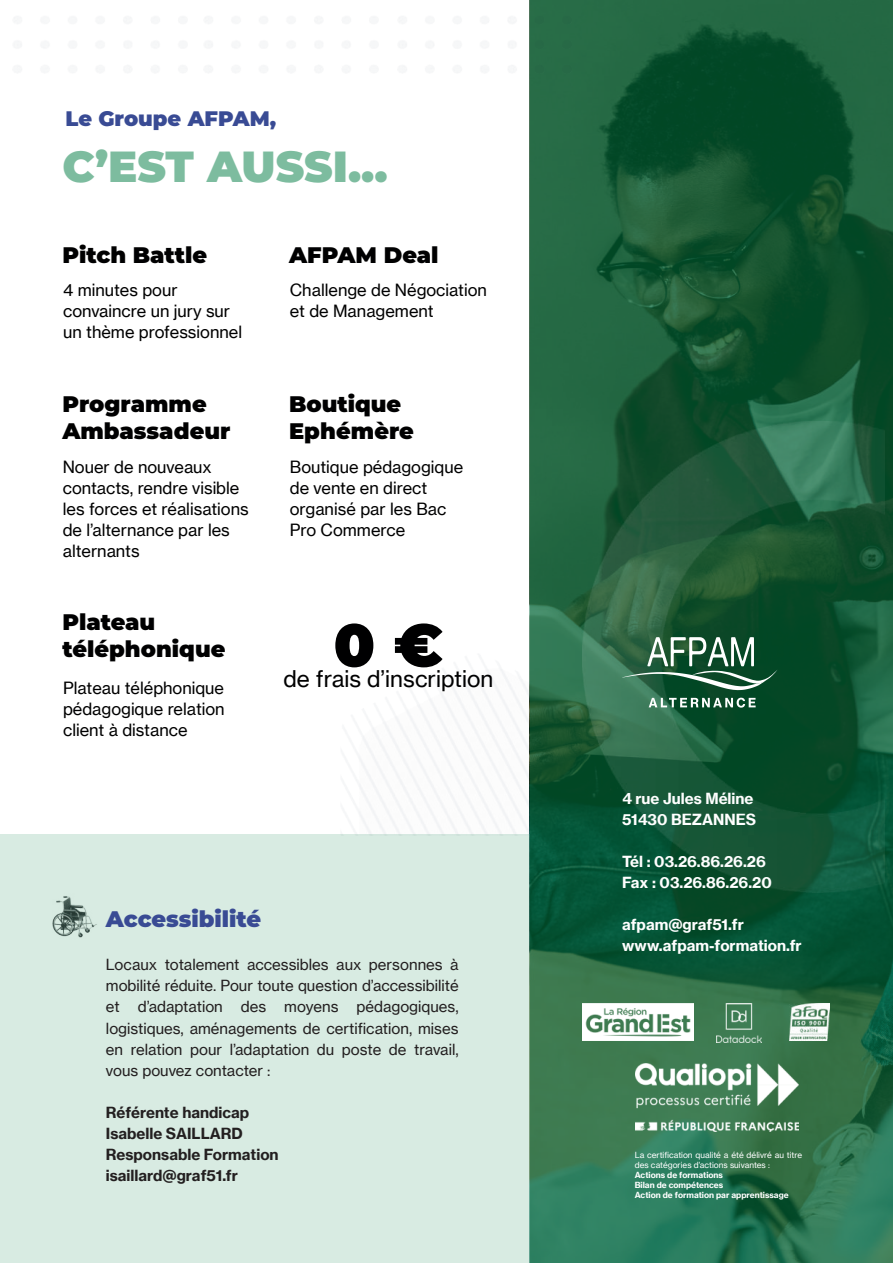
<style>
.page{position:relative;width:893px;height:1263px;background:#fff}
.page>*{position:absolute;margin:0;border:0;box-sizing:border-box;transform-origin:0 0}
.t1{font:900 60px "Montserrat";color:#000001}
.t2{font:900 43.5px "Montserrat";color:#7dbc9f}
.t3{font:900 22.5px/27px "Montserrat";color:#000001}
.t4{font:22.5px "N Haas Grotesk TX Pro";color:#000001}
.t5{font:900 22.5px "Montserrat";color:#394b94}
.t6{font:900 21px "Montserrat";color:#394b94}
.t7{font:16.5px/21px "N Haas Grotesk TX Pro";color:#000001}
.t8{font:15px/21px "N Haas Grotesk TX Pro";color:#231f20;text-align:justify}
.t9{font:700 15px/21px "N Haas Grotesk TX Pro";color:#fff}
.t10{font:700 15px/21px "N Haas Grotesk TX Pro";color:#231f20}
.t11{font:8.25px/9.9px "N Haas Grotesk TX Pro";color:#fff}
.t12{font:700 8.25px/9.9px "N Haas Grotesk TX Pro";color:#fff}
</style>
<div class="page">
<svg style="left:529px;top:0;width:364px;height:1263px;background:#1e623e"></svg>
<img style="left:582px;top:1003px;width:111px;height:37px">
<img style="left:789px;top:1003px;width:40px;height:37px">
<img style="left:717px;top:1003px;width:45px;height:39px">
<img style="left:636px;top:1063px;width:162px;height:69px">
<img style="left:582px;top:421px;width:302px;height:471px">
<svg style="left:622px;top:637px;width:156px;height:53px;background:#407256"></svg>
<svg style="left:649px;top:698px;width:107px;height:10px"></svg>
<div style="left:0;top:834px;width:529px;height:429px;background:#d8ebe2"></div>
<img style="left:399px;top:0;width:173px;height:74px">
<p class="t6" style="left:65px;top:103px;width:212px">Le Groupe AFPAM,</p>
<h2 class="t2" style="left:62px;top:134px;width:327px">C’EST AUSSI...</h2>
<h3 class="t3" style="left:62px;top:240px;width:146px">Pitch Battle</h3>
<p class="t7" style="left:63px;top:279px;width:181px">4 minutes pour convaincre un jury sur un thème professionnel</p>
<h3 class="t3" style="left:62px;top:389px;width:169px">Programme<br>Ambassadeur</h3>
<p class="t7" style="left:63px;top:456px;width:188px">Nouer de nouveaux contacts, rendre visible les forces et réalisations de l’alternance par les alternants</p>
<h3 class="t3" style="left:62px;top:607px;width:165px">Plateau téléphonique</h3>
<p class="t7" style="left:63px;top:678px;width:163px;text-align:justify">Plateau téléphonique pédagogique relation client à distance</p>
<h3 class="t3" style="left:289px;top:240px;width:151px">AFPAM Deal</h3>
<p class="t7" style="left:290px;top:279px;width:199px">Challenge de Négociation et de Management</p>
<h3 class="t3" style="left:289px;top:389px;width:126px">Boutique<br>Ephémère</h3>
<p class="t7" style="left:290px;top:456px;width:175px">Boutique pédagogique de vente en direct organisé par les Bac<br>Pro Commerce</p>
<h1 class="t1" style="left:334px;top:600px;width:111px">0 €</h1>
<h3 class="t4" style="left:284px;top:665px;width:211px">de frais d’inscription</h3>
<h3 class="t5" style="left:106px;top:902px;width:157px">Accessibilité</h3>
<p class="t8" style="left:106px;top:954px;width:354px">Locaux totalement accessibles aux personnes à mobilité réduite. Pour toute question d’accessibilité et d’adaptation des moyens pédagogiques, logistiques, aménagements de certification, mises en relation pour l’adaptation du poste de travail, vous pouvez contacter :</p>
<p class="t10" style="left:106px;top:1101px;width:174px">Référente handicap<br>Isabelle SAILLARD<br>Responsable Formation isaillard@graf51.fr</p>
<p class="t9" style="left:622px;top:788px;width:136px">4 rue Jules Méline<br>51430 BEZANNES</p>
<p class="t9" style="left:622px;top:851px;width:151px">Tél : 03.26.86.26.26<br>Fax : 03.26.86.26.20</p>
<p class="t9" style="left:622px;top:914px;width:181px">afpam@graf51.fr www.afpam-formation.fr</p>
<p class="t11" style="left:635px;top:1150px;width:169px">La certification qualité a été délivré au titre des catégories d’actions suivantes :</p>
<p class="t12" style="left:635px;top:1170px;width:155px">Actions de formations<br>Bilan de compétences<br>Action de formation par apprentissage</p>
</div>
